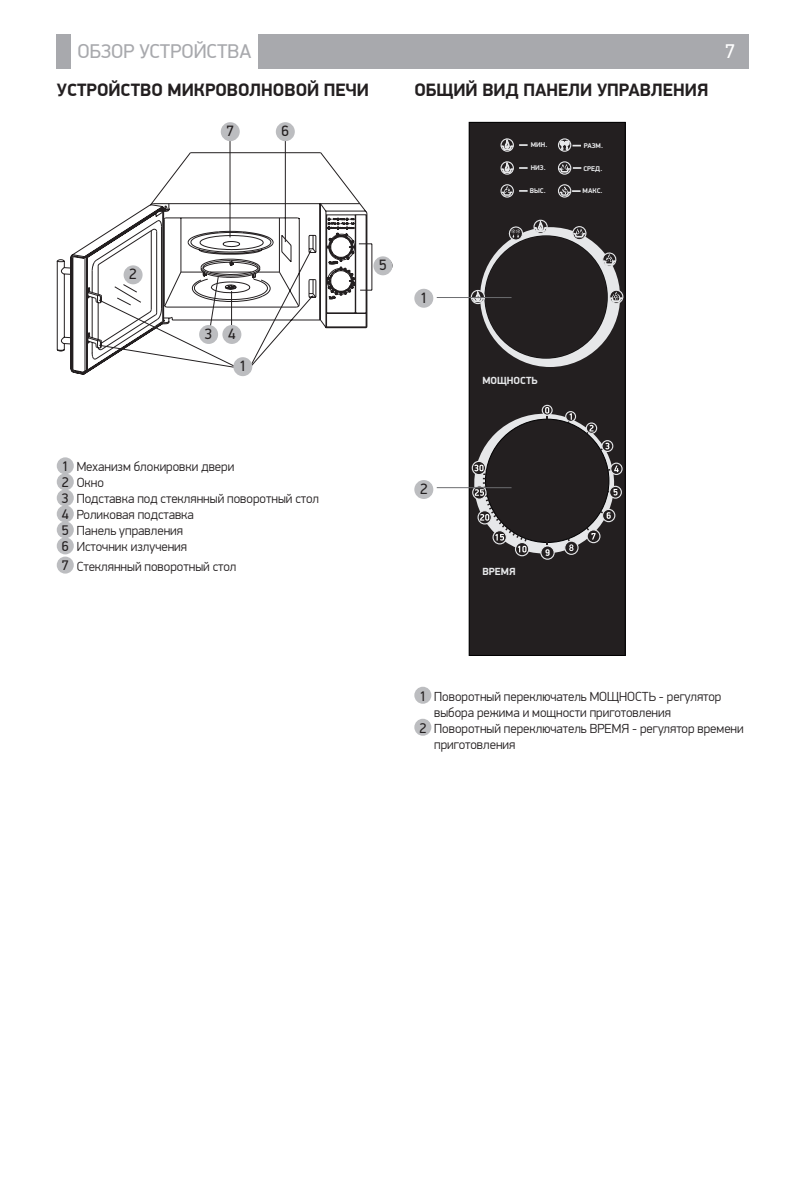
<style>
.page{position:relative;width:806px;height:1191px;background:#fff}
.page>*{position:absolute;margin:0;border:0;box-sizing:border-box;transform-origin:0 0}
.t1{font:20px "PF Din Display Pro";color:#a8a9ad}
.t2{font:20px "PF Din Display Pro";color:#fff}
.head_1{font:700 18px "PF Din Display Pro";color:#231f20}
.t3{font:15px "PF Din Display Pro";color:#231f20}
.text{font:300 13.2px/16px "PF Din Display Pro";color:#231f20}
.t4{font:700 10.4px "PF Din Display Pro";color:#e6e7e9}
.t5{font:700 7px "PF Din Display Pro";color:#e6e7e9}
.s1{font-weight:400;font-size:14px}
</style>
<div class="page">
<div style="left:57px;top:34px;width:14px;height:34px;background:#a8a9ad"></div>
<div style="left:258px;top:34px;width:490px;height:34px;background:#a8a9ad"></div>
<div style="left:57px;top:457px;width:17px;height:17px;background:#bcbdc0;border-radius:50%"></div>
<div style="left:57px;top:473px;width:17px;height:17px;background:#bcbdc0;border-radius:50%"></div>
<div style="left:57px;top:489px;width:17px;height:17px;background:#bcbdc0;border-radius:50%"></div>
<div style="left:57px;top:505px;width:17px;height:17px;background:#bcbdc0;border-radius:50%"></div>
<div style="left:57px;top:521px;width:17px;height:17px;background:#bcbdc0;border-radius:50%"></div>
<div style="left:57px;top:537px;width:17px;height:17px;background:#bcbdc0;border-radius:50%"></div>
<div style="left:57px;top:556px;width:17px;height:17px;background:#bcbdc0;border-radius:50%"></div>
<svg style="left:57px;top:259px;width:13px;height:93px"></svg>
<svg style="left:70px;top:139px;width:323px;height:236px"></svg>
<div style="left:233px;top:357px;width:19px;height:19px;background:#bcbdc0;border-radius:50%"></div>
<div style="left:123px;top:265px;width:19px;height:19px;background:#bcbdc0;border-radius:50%"></div>
<div style="left:199px;top:325px;width:19px;height:19px;background:#bcbdc0;border-radius:50%"></div>
<div style="left:222px;top:325px;width:19px;height:19px;background:#bcbdc0;border-radius:50%"></div>
<div style="left:373px;top:256px;width:19px;height:19px;background:#bcbdc0;border-radius:50%"></div>
<div style="left:276px;top:122px;width:18px;height:19px;background:#bcbdc0;border-radius:50%"></div>
<div style="left:221px;top:122px;width:18px;height:19px;background:#bcbdc0;border-radius:50%"></div>
<div style="left:469px;top:122px;width:155px;height:533px;background:#231f20"></div>
<div style="left:468px;top:122px;width:157px;height:534px;border:1px solid #000001"></div>
<div style="left:541px;top:405px;width:11px;height:11px;border:1px solid #e6e7e9;border-radius:50%"></div>
<div style="left:609px;top:462px;width:13px;height:13px;border:1px solid #e6e7e9;border-radius:50%"></div>
<div style="left:608px;top:486px;width:13px;height:13px;border:1px solid #e6e7e9;border-radius:50%"></div>
<svg style="left:467px;top:407px;width:153px;height:153px"></svg>
<svg style="left:559px;top:141px;width:21px;height:9px"></svg>
<div style="left:557px;top:138px;width:14px;height:14px;border:1px solid #e6e7e9;border-radius:50%"></div>
<svg style="left:559px;top:184px;width:21px;height:13px"></svg>
<div style="left:557px;top:184px;width:14px;height:14px;border:1px solid #e6e7e9;border-radius:50%"></div>
<svg style="left:502px;top:184px;width:25px;height:13px"></svg>
<div style="left:500px;top:184px;width:13px;height:14px;border:1px solid #e6e7e9;border-radius:50%"></div>
<svg style="left:559px;top:162px;width:22px;height:11px"></svg>
<div style="left:557px;top:161px;width:14px;height:14px;border:1px solid #e6e7e9;border-radius:50%"></div>
<svg style="left:500px;top:138px;width:27px;height:36px"></svg>
<div style="left:500px;top:161px;width:13px;height:14px;border:1px solid #e6e7e9;border-radius:50%"></div>
<svg style="left:470px;top:220px;width:153px;height:147px"></svg>
<hr style="left:436px;top:487px;width:75px;height:1px;background:#6c6d70">
<hr style="left:436px;top:297px;width:75px;height:1px;background:#6c6d70">
<div style="left:414px;top:289px;width:19px;height:19px;background:#bcbdc0;border-radius:50%"></div>
<div style="left:414px;top:480px;width:19px;height:19px;background:#bcbdc0;border-radius:50%"></div>
<div style="left:414px;top:686px;width:17px;height:18px;background:#bcbdc0;border-radius:50%"></div>
<div style="left:414px;top:718px;width:17px;height:18px;background:#bcbdc0;border-radius:50%"></div>
<h1 class="t1" style="left:77px;top:39px;width:175px">ОБЗОР УСТРОЙСТВА</h1>
<h1 class="t2" style="left:724px;top:39px;width:11px">7</h1>
<p class="head_1" style="left:57px;top:79px;width:314px">УСТРОЙСТВО МИКРОВОЛНОВОЙ ПЕЧИ</p>
<p class="t3" style="left:226px;top:122px;width:9px">7</p>
<p class="t3" style="left:281px;top:122px;width:9px">6</p>
<p class="t3" style="left:129px;top:265px;width:9px">2</p>
<p class="t3" style="left:205px;top:325px;width:32px">3 4</p>
<p class="t3" style="left:239px;top:357px;width:9px">1</p>
<p class="t3" style="left:379px;top:256px;width:9px">5</p>
<p class="head_1" style="left:414px;top:79px;width:295px">ОБЩИЙ ВИД ПАНЕЛИ УПРАВЛЕНИЯ</p>
<p class="t5" style="left:530px;top:141px;width:18px">МИН.</p>
<p class="t5" style="left:583px;top:142px;width:21px">РАЗМ.</p>
<p class="t5" style="left:530px;top:164px;width:16px">НИЗ.</p>
<p class="t5" style="left:583px;top:164px;width:20px">СРЕД.</p>
<p class="t3" style="left:420px;top:288px;width:9px">1</p>
<p class="t5" style="left:529px;top:186px;width:17px">ВЫС.</p>
<p class="t5" style="left:582px;top:186px;width:22px">МАКС.</p>
<p class="t4" style="left:482px;top:374px;width:57px">МОЩНОСТЬ</p>
<p class="text" style="left:62px;top:459px;width:174px"><span class="s1">1</span> Механизм блокировки двери</p>
<p class="text" style="left:62px;top:475px;width:44px"><span class="s1">2</span> Окно</p>
<p class="text" style="left:62px;top:491px;width:259px"><span class="s1">3</span> Подставка под стеклянный поворотный стол</p>
<p class="text" style="left:62px;top:507px;width:134px"><span class="s1">4</span> Роликовая подставка</p>
<p class="text" style="left:62px;top:523px;width:123px"><span class="s1">5</span> Панель управления</p>
<p class="text" style="left:62px;top:539px;width:127px"><span class="s1">6</span> Источник излучения</p>
<p class="text" style="left:62px;top:558px;width:176px"><span class="s1">7</span> Стеклянный поворотный стол</p>
<p class="t3" style="left:420px;top:480px;width:9px">2</p>
<p class="t4" style="left:482px;top:565px;width:35px">ВРЕМЯ</p>
<p class="text" style="left:434px;top:688px;width:288px;text-indent:-15px"><span class="s1">1</span> Поворотный переключатель МОЩНОСТЬ - регулятор выбора режима и мощности приготовления</p>
<p class="text" style="left:434px;top:720px;width:311px;text-indent:-15px"><span class="s1">2</span> Поворотный переключатель ВРЕМЯ - регулятор времени приготовления</p>
</div>
